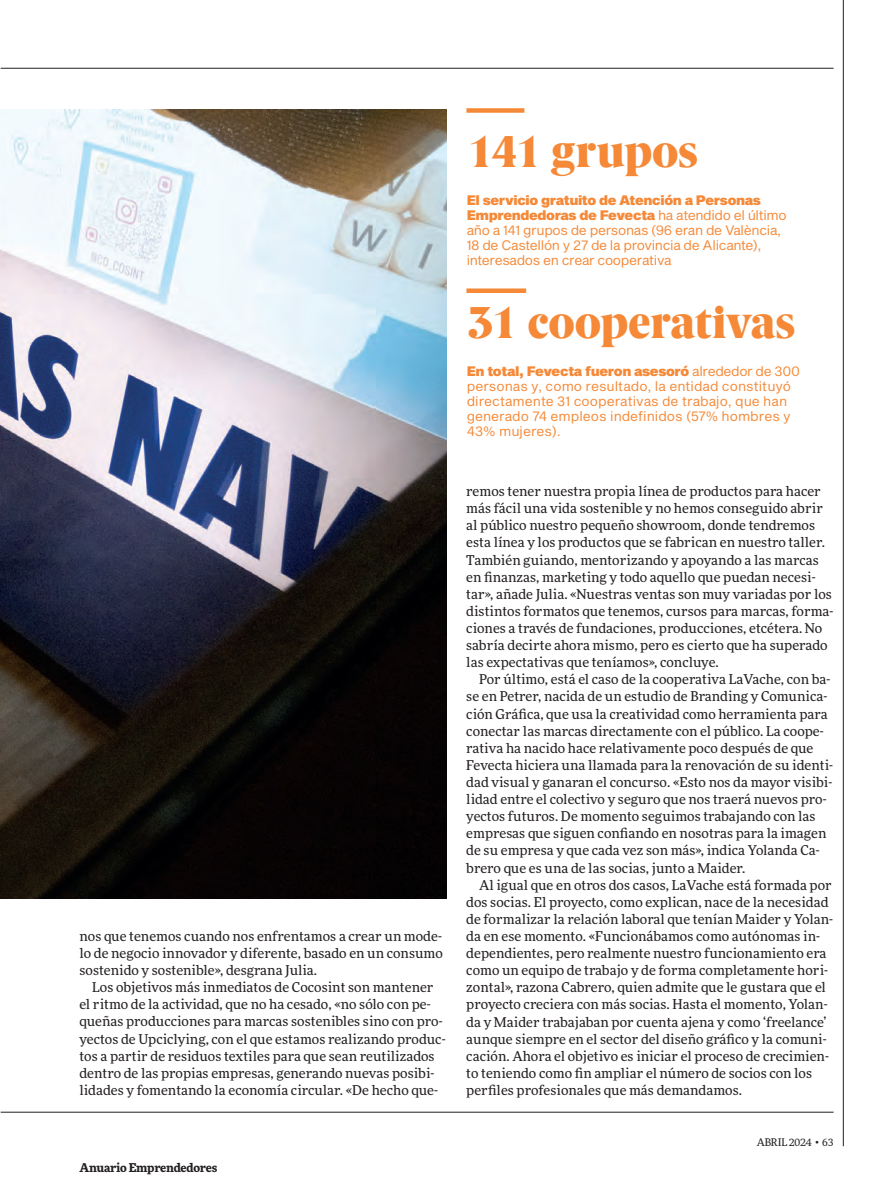
<style>
.page{position:relative;width:893px;height:1191px;background:#fff}
.page>*{position:absolute;margin:0;border:0;box-sizing:border-box;transform-origin:0 0}
.t1{font:900 45px "Berlingske Serif";letter-spacing:-.005em;color:#f58937}
.t2{font:13.5px/17.1px "More Pro";letter-spacing:.005em;color:#231f20}
.t3{font:13.5px/15px "Sequel Sans Book Body";letter-spacing:-.005em;color:#f58937}
.t4{font:13.5px/15px "Sequel Sans Black Body";letter-spacing:-.025em;color:#f58937}
.t5{font:13.5px/15px "Sequel Sans Book Body";letter-spacing:-.025em;color:#f58937}
.t6{font:700 12px "More Pro";letter-spacing:-.02em;color:#231f20}
.t7{font:10.5px "More Pro";letter-spacing:-.02em;color:#231f20}
.s1{font-family:"Sequel Sans Book Body"}
.s2{font-family:"Montserrat";font-weight:700}
</style>
<div class="page">
<hr style="left:1px;top:68px;width:833px;height:1px;background:#231f20">
<hr style="left:843px;top:0;width:1px;height:1146px;background:#231f20">
<hr style="left:1px;top:1112px;width:833px;height:1px;background:#231f20">
<img style="left:0;top:109px;width:447px;height:789px">
<div style="left:466px;top:108px;width:58px;height:5px;background:#f58937"></div>
<div style="left:466px;top:288px;width:60px;height:5px;background:#f58937"></div>
<p class="t2" style="left:79px;top:927px;width:365px;text-align:justify">nos que tenemos cuando nos enfrentamos a crear un mode&shy;lo de negocio innovador y diferente, basado en un consumo sostenido y sostenible», desgrana Julia.</p>
<p class="t2" style="left:79px;top:978px;width:368px;text-indent:13px">Los objetivos más inmediatos de Cocosint son mantener el ritmo de la actividad, que no ha cesado, «no sólo con pe&shy;queñas producciones para marcas sostenibles sino con pro&shy;yectos de Upciclying, con el que estamos realizando produc&shy;tos a partir de residuos textiles para que sean reutilizados dentro de las propias empresas, generando nuevas posibi&shy;lidades y fomentando la economía circular. «De hecho que-</p>
<p class="t6" style="left:79px;top:1158px;width:139px">Anuario Emprendedores</p>
<h1 class="t1" style="left:467px;top:114px;width:232px">141 grupos</h1>
<p class="t4" style="left:467px;top:193px;width:322px">El servicio gratuito de Atención a Personas<br>Emprendedoras de Fevecta <span class="s1">ha atendido el último</span></p>
<p class="t5" style="left:467px;top:223px;width:316px">año a 141 grupos de personas (96 eran de València,<br>18 de Castellón y 27 de la provincia de Alicante), interesados en crear cooperativa</p>
<h1 class="t1" style="left:467px;top:285px;width:330px">31 cooperativas</h1>
<p class="t4" style="left:467px;top:364px;width:335px">En total, Fevecta fueron asesoró <span class="s1">alrededor de 300</span></p>
<p class="t3" style="left:467px;top:379px;width:326px">personas y, como resultado, la entidad constituyó directamente 31 cooperativas de trabajo, que han generado 74 empleos indefinidos (57% hombres y 43% mujeres).</p>
<p class="t2" style="left:466px;top:482px;width:369px">remos tener nuestra propia línea de productos para hacer más fácil una vida sostenible y no hemos conseguido abrir al público nuestro pequeño showroom, donde tendremos esta línea y los productos que se fabrican en nuestro taller.<br>También guiando, mentorizando y apoyando a las marcas en finanzas, marketing y todo aquello que puedan necesi&shy;tar», añade Julia. «Nuestras ventas son muy variadas por los distintos formatos que tenemos, cursos para marcas, forma&shy;ciones a través de fundaciones, producciones, etcétera. No sabría decirte ahora mismo, pero es cierto que ha superado las expectativas que teníamos», concluye.</p>
<p class="t2" style="left:466px;top:670px;width:368px;text-indent:13px">Por último, está el caso de la cooperativa LaVache, con ba&shy;se en Petrer, nacida de un estudio de Branding y Comunica&shy;ción Gráfica, que usa la creatividad como herramienta para conectar las marcas directamente con el público. La coope&shy;rativa ha nacido hace relativamente poco después de que Fevecta hiciera una llamada para la renovación de su identi&shy;dad visual y ganaran el concurso. «Esto nos da mayor visibi&shy;lidad entre el colectivo y seguro que nos traerá nuevos pro&shy;yectos futuros. De momento seguimos trabajando con las empresas que siguen confiando en nosotras para la imagen de su empresa y que cada vez son más», indica Yolanda Ca&shy;brero que es una de las socias, junto a Maider.</p>
<p class="t2" style="left:466px;top:875px;width:368px;text-indent:13px">Al igual que en otros dos casos, LaVache está formada por dos socias. El proyecto, como explican, nace de la necesidad de formalizar la relación laboral que tenían Maider y Yolan&shy;da en ese momento. «Funcionábamos como autónomas in&shy;dependientes, pero realmente nuestro funcionamiento era como un equipo de trabajo y de forma completamente hori&shy;zontal», razona Cabrero, quien admite que le gustara que el proyecto creciera con más socias. Hasta el momento, Yolan&shy;da y Maider trabajaban por cuenta ajena y como ‘freelance’ aunque siempre en el sector del diseño gráfico y la comuni&shy;cación. Ahora el objetivo es iniciar el proceso de crecimien&shy;to teniendo como fin ampliar el número de socios con los perfiles profesionales que más demandamos.</p>
<p class="t7" style="left:757px;top:1135px;width:78px">ABRIL 2024 <span class="s2">•</span> 63</p>
</div>
